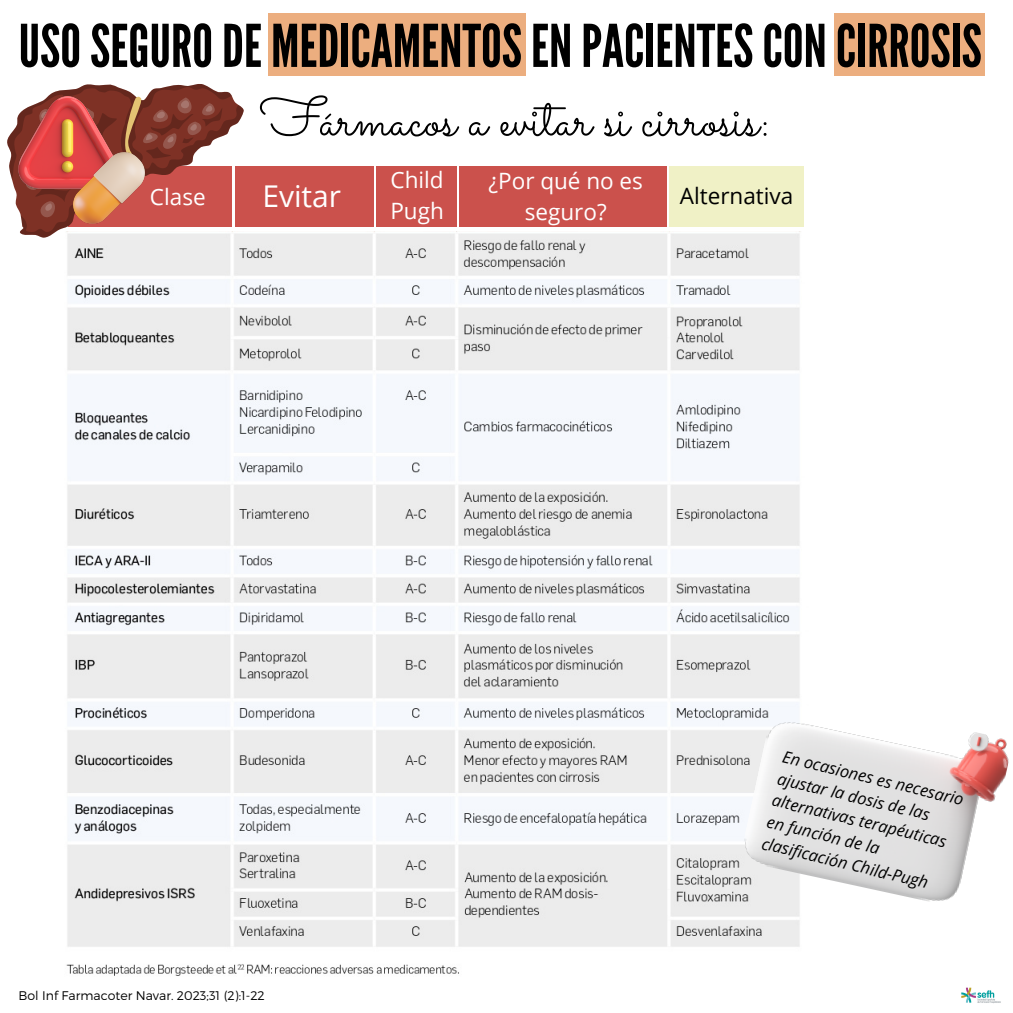
<style>
.page{position:relative;width:1013px;height:1013px;background:#fff}
.page>*{position:absolute;margin:0;border:0;box-sizing:border-box;transform-origin:0 0}
.t1{font:58.75px "League Gothic";color:#000}
.t2{font:55px "Sacramento";color:#000}
.t3{font:30px "Open Sans";color:#fff}
.t4{font:22.5px/31px "Open Sans";color:#fff;text-align:center}
.t5{font:22.5px "Open Sans";color:#000}
.t6{font:italic 16.38px/22.2px "Open Sans";color:#000}
.t7{font:300 12.5px "Montserrat";color:#000}
</style>
<div class="page">
<img style="left:961px;top:987px;width:40px;height:16px">
<div style="left:269px;top:13px;width:256px;height:63px;background:#ecae7f"></div>
<div style="left:833px;top:13px;width:151px;height:63px;background:#ecae7f"></div>
<img style="left:66px;top:231px;width:735px;height:745px">
<div style="left:235px;top:167px;width:138px;height:60px;background:#cb514c"></div>
<svg style="left:7px;top:84px;width:237px;height:154px"></svg>
<img style="left:18px;top:97px;width:99px;height:91px">
<img style="left:74px;top:152px;width:71px;height:72px">
<div style="left:376px;top:167px;width:80px;height:60px;background:#cb514c"></div>
<div style="left:459px;top:167px;width:207px;height:60px;background:#cb514c"></div>
<div style="left:669px;top:167px;width:134px;height:60px;background:#f0f1c6"></div>
<img style="left:739px;top:689px;width:270px;height:222px">
<p class="t1" style="left:19px;top:12px;width:964px">USOSEGURODE MEDICAMENTOSENPACIENTESCONCIRROSIS</p>
<p class="t2" style="left:260px;top:84px;width:513px">Fármacos a evitar si cirrosis:</p>
<p class="t4" style="left:150px;top:181px;width:57px">Clase</p>
<p class="t3" style="left:262px;top:175px;width:80px">Evitar</p>
<p class="t4" style="left:390px;top:164px;width:55px">Child</p>
<p class="t4" style="left:390px;top:195px;width:55px">Pugh</p>
<p class="t4" style="left:488px;top:165px;width:156px">¿Por qué no es seguro?</p>
<p class="t5" style="left:680px;top:179px;width:115px">Alternativa</p>
<p class="t7" style="left:19px;top:987px;width:248px">Bol Inf Farmacoter Navar. 2023;31 (2):1-22</p>
<p class="t6" style="left:786px;top:744px;width:187px;rotate:14deg">En ocasiones es necesario ajustar la dosis de las alternativas terapéuticas</p>
<p class="t6" style="left:770px;top:809px;width:117px;rotate:14deg">en función de la</p>
<p class="t6" style="left:765px;top:831px;width:172px;rotate:14deg">clasificación Child-Pugh</p>
</div>
